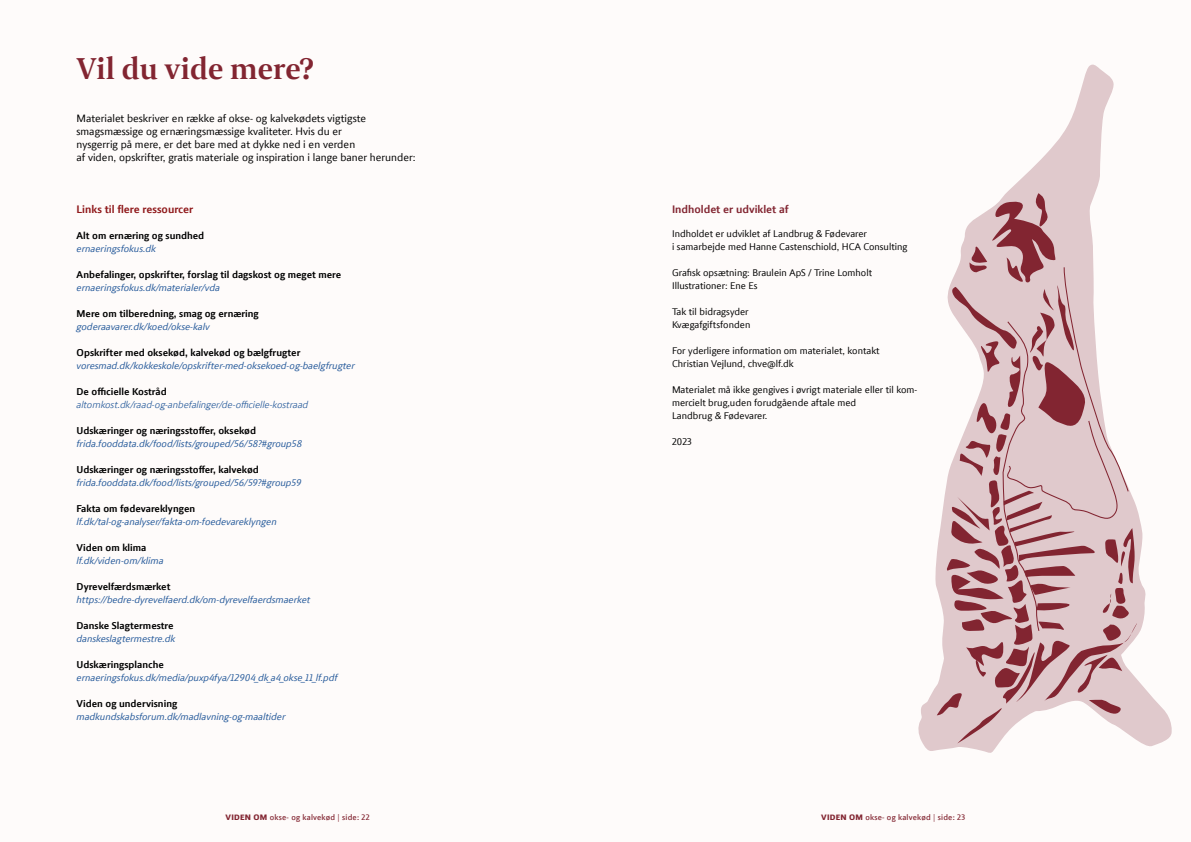
<style>
.page{position:relative;width:1191px;height:842px;background:#fff}
.page>*{position:absolute;margin:0;border:0;box-sizing:border-box;transform-origin:0 0}
.t1{font:700 30px "LF Press Serif Offc";letter-spacing:-.01em;color:#822531}
.t2{font:500 11px/13px "LF Press Sans Offc";color:#000}
.t3{font:700 11px "LF Press Sans Offc";color:#8f181a}
.t4{font:700 11px "LF Press Sans Offc";color:#822531}
.t5{font:italic 500 10px "LF Press Sans Offc";color:#275b9b}
.t6{font:500 10px/13px "LF Press Sans Offc";color:#000}
.t7{font:700 10px "LF Press Sans Offc";color:#000}
.t8{font:italic 10px "LF Press Sans Offc";color:#275b9b}
.t9{font:700 8px "LF Press Sans Offc d";letter-spacing:.025em;color:#822531}
.s1{font-family:"LF Press Sans Offc";font-weight:900}
</style>
<div class="page">
<div style="left:0;top:0;width:604px;height:842px;background:#fefbfa"></div>
<div style="left:587px;top:0;width:604px;height:842px;background:#fefbfa"></div>
<svg style="left:918px;top:65px;width:253px;height:688px"></svg>
<svg style="left:936px;top:193px;width:205px;height:550px"></svg>
<h1 class="t1" style="left:77px;top:51px;width:239px">Vil du vide mere?</h1>
<p class="t2" style="left:77px;top:111px;width:340px">Materialet beskriver en række af okse- og kalvekødets vigtigste smagsmæssige og ernæringsmæssige kvaliteter. Hvis du er<br>nysgerrig på mere, er det bare med at dykke ned i en verden<br>af viden, opskrifter, gratis materiale og inspiration i lange baner herunder:</p>
<p class="t3" style="left:77px;top:202px;width:118px">Links til flere ressourcer</p>
<p class="t7" style="left:77px;top:229px;width:129px">Alt om ernæring og sundhed</p>
<p class="t5" style="left:77px;top:242px;width:81px">ernaeringsfokus.dk</p>
<p class="t7" style="left:77px;top:268px;width:266px">Anbefalinger, opskrifter, forslag til dagskost og meget mere</p>
<p class="t5" style="left:77px;top:281px;width:145px">ernaeringsfokus.dk/materialer/vda</p>
<p class="t7" style="left:77px;top:307px;width:184px">Mere om tilberedning, smag og ernæring</p>
<p class="t5" style="left:77px;top:320px;width:134px">goderaavarer.dk/koed/okse-kalv</p>
<p class="t7" style="left:77px;top:346px;width:225px">Opskrifter med oksekød, kalvekød og bælgfrugter</p>
<p class="t5" style="left:77px;top:359px;width:280px">voresmad.dk/kokkeskole/opskrifter-med-oksekoed-og-baelgfrugter</p>
<p class="t7" style="left:77px;top:385px;width:92px">De officielle Kostråd</p>
<p class="t8" style="left:77px;top:398px;width:233px">altomkost.dk/raad-og-anbefalinger/de-officielle-kostraad</p>
<p class="t7" style="left:77px;top:424px;width:181px">Udskæringer og næringsstoffer, oksekød</p>
<p class="t5" style="left:77px;top:437px;width:227px">frida.fooddata.dk/food/lists/grouped/56/58?#group58</p>
<p class="t7" style="left:77px;top:463px;width:184px">Udskæringer og næringsstoffer, kalvekød</p>
<p class="t5" style="left:77px;top:476px;width:226px">frida.fooddata.dk/food/lists/grouped/56/59?#group59</p>
<p class="t7" style="left:77px;top:502px;width:120px">Fakta om fødevareklyngen</p>
<p class="t5" style="left:77px;top:515px;width:202px">lf.dk/tal-og-analyser/fakta-om-foedevareklyngen</p>
<p class="t7" style="left:77px;top:541px;width:71px">Viden om klima</p>
<p class="t5" style="left:77px;top:554px;width:88px">lf.dk/viden-om/klima</p>
<p class="t7" style="left:77px;top:580px;width:95px">Dyrevelfærdsmærket</p>
<p class="t5" style="left:77px;top:593px;width:235px">https://bedre-dyrevelfaerd.dk/om-dyrevelfaerdsmaerket</p>
<p class="t7" style="left:77px;top:619px;width:99px">Danske Slagtermestre</p>
<p class="t5" style="left:77px;top:632px;width:100px">danskeslagtermestre.dk</p>
<p class="t7" style="left:77px;top:658px;width:89px">Udskæringsplanche</p>
<p class="t5" style="left:77px;top:671px;width:262px">ernaeringsfokus.dk/media/puxp4fya/12904_dk_a4_okse_11_lf.pdf</p>
<p class="t7" style="left:77px;top:697px;width:102px">Viden og undervisning</p>
<p class="t5" style="left:77px;top:710px;width:210px">madkundskabsforum.dk/madlavning-og-maaltider</p>
<p class="t4" style="left:672px;top:203px;width:118px">Indholdet er udviklet af</p>
<p class="t6" style="left:672px;top:227px;width:237px">Indholdet er udviklet af Landbrug &amp; Fødevarer<br>i samarbejde med Hanne Castenschiold, HCA Consulting</p>
<p class="t6" style="left:672px;top:266px;width:201px">Grafisk opsætning: Braulein ApS / Trine Lomholt<br>Illustrationer: Ene Es</p>
<p class="t6" style="left:672px;top:305px;width:80px">Tak til bidragsyder<br>Kvægafgiftsfonden</p>
<p class="t6" style="left:672px;top:344px;width:209px">For yderligere information om materialet, kontakt<br>Christian Vejlund, chve@lf.dk</p>
<p class="t6" style="left:672px;top:383px;width:247px">Materialet må ikke gengives i øvrigt materiale eller til kom&shy;mercielt brug,uden forudgående aftale med<br>Landbrug &amp; Fødevarer.</p>
<p class="t6" style="left:672px;top:435px;width:21px">2023</p>
<p class="t9" style="left:226px;top:812px;width:146px"><span class="s1">VIDEN OM</span> okse- og kalvekød | side: 22</p>
<p class="t9" style="left:821px;top:812px;width:145px"><span class="s1">VIDEN OM</span> okse- og kalvekød | side: 23</p>
</div>
